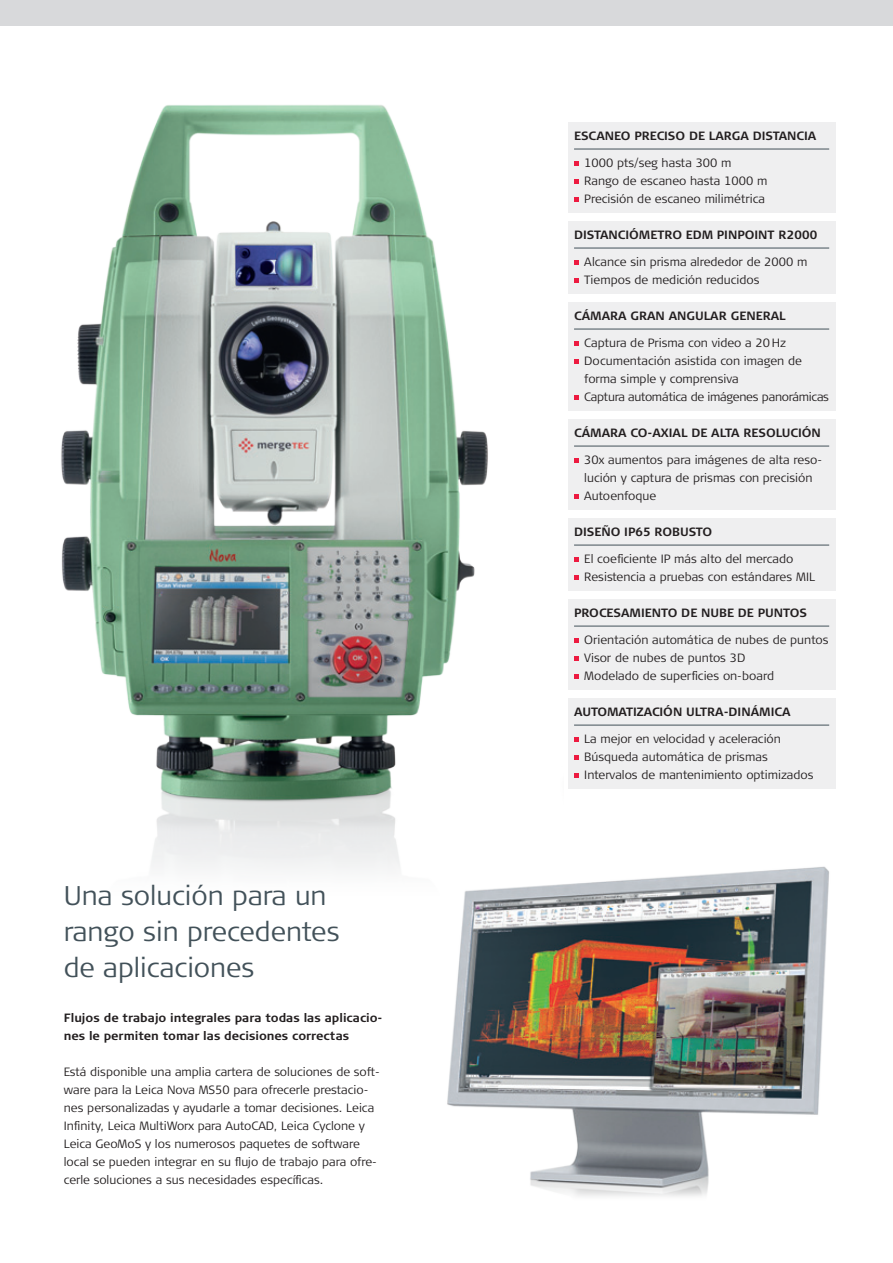
<style>
.page{position:relative;width:893px;height:1263px;background:#fff}
.page>*{position:absolute;margin:0;border:0;box-sizing:border-box;transform-origin:0 0}
.t1{font:300 27px/36px "Signa Column";color:#425159}
.t2{font:300 12px/18px "Signa Column";color:#231f20}
.t3{font:700 12px/18px "Signa Column";color:#231f20}
</style>
<div class="page">
<div style="left:568px;top:122px;width:268px;height:90px;background:#efeff0"></div>
<div style="left:568px;top:221px;width:268px;height:72px;background:#efeff0"></div>
<div style="left:568px;top:302px;width:268px;height:108px;background:#efeff0"></div>
<div style="left:568px;top:419px;width:268px;height:90px;background:#efeff0"></div>
<div style="left:568px;top:518px;width:268px;height:72px;background:#efeff0"></div>
<div style="left:568px;top:599px;width:268px;height:90px;background:#efeff0"></div>
<div style="left:568px;top:698px;width:268px;height:90px;background:#efeff0"></div>
<div style="left:0;top:0;width:893px;height:26px;background:#d8d9db"></div>
<img style="left:61px;top:105px;width:427px;height:765px">
<img style="left:382px;top:832px;width:447px;height:365px">
<hr style="left:574px;top:149px;width:255px;height:1px;background:#425159">
<hr style="left:574px;top:248px;width:255px;height:1px;background:#425159">
<hr style="left:574px;top:329px;width:255px;height:1px;background:#425159">
<hr style="left:574px;top:446px;width:255px;height:1px;background:#425159">
<hr style="left:574px;top:545px;width:255px;height:1px;background:#425159">
<hr style="left:574px;top:626px;width:255px;height:1px;background:#425159">
<hr style="left:574px;top:725px;width:255px;height:1px;background:#425159">
<svg style="left:574px;top:162px;width:4px;height:4px"></svg>
<svg style="left:574px;top:180px;width:4px;height:4px"></svg>
<svg style="left:574px;top:198px;width:4px;height:4px"></svg>
<svg style="left:574px;top:261px;width:4px;height:4px"></svg>
<svg style="left:574px;top:279px;width:4px;height:4px"></svg>
<svg style="left:574px;top:342px;width:4px;height:4px"></svg>
<svg style="left:574px;top:360px;width:4px;height:4px"></svg>
<svg style="left:574px;top:396px;width:4px;height:4px"></svg>
<svg style="left:574px;top:459px;width:4px;height:4px"></svg>
<svg style="left:574px;top:495px;width:4px;height:4px"></svg>
<svg style="left:574px;top:558px;width:4px;height:4px"></svg>
<svg style="left:574px;top:576px;width:4px;height:4px"></svg>
<svg style="left:574px;top:639px;width:4px;height:4px"></svg>
<svg style="left:574px;top:657px;width:4px;height:4px"></svg>
<svg style="left:574px;top:675px;width:4px;height:4px"></svg>
<svg style="left:574px;top:738px;width:4px;height:4px"></svg>
<svg style="left:574px;top:756px;width:4px;height:4px"></svg>
<svg style="left:574px;top:774px;width:4px;height:4px"></svg>
<h1 class="t1" style="left:64px;top:878px;width:278px">Una solución para un rango sin precedentes de aplicaciones</h1>
<p class="t3" style="left:64px;top:1009px;width:320px">Flujos de trabajo integrales para todas las aplicacio&shy;nes le permiten tomar las decisiones correctas</p>
<p class="t2" style="left:64px;top:1063px;width:318px">Está disponible una amplia cartera de soluciones de soft&shy;ware para la Leica Nova MS50 para ofrecerle prestacio&shy;nes personalizadas y ayudarle a tomar decisiones. Leica Infinity, Leica MultiWorx para AutoCAD, Leica Cyclone y Leica GeoMoS y los numerosos paquetes de software local se pueden integrar en su flujo de trabajo para ofre&shy;cerle soluciones a sus necesidades específicas.</p>
<p class="t3" style="left:574px;top:127px;width:151px">ESCANEO PRECI SO DE LARGA</p>
<p class="t3" style="left:753px;top:127px;width:52px">DISTANCIA</p>
<p class="t2" style="left:584px;top:154px;width:184px">1000 pts/seg hasta 300 m<br>Rango de escaneo hasta 1000 m<br>Precisión de escaneo milimétrica</p>
<p class="t3" style="left:574px;top:226px;width:93px">DISTANCIÓMETRO</p>
<p class="t3" style="left:686px;top:226px;width:133px">EDM PI NPOI NT R2000</p>
<p class="t2" style="left:584px;top:253px;width:225px">Alcance sin prisma alrededor de 2000 m<br>Tiempos de medición reducidos</p>
<p class="t3" style="left:574px;top:307px;width:37px">CÁMARA</p>
<p class="t3" style="left:630px;top:307px;width:10px">GRA</p>
<p class="t3" style="left:656px;top:307px;width:132px">N ANGULAR GENERAL</p>
<p class="t2" style="left:584px;top:334px;width:246px">Captura de Prisma con video a 20Hz Documentación asistida con imagen de forma simple y comprensiva<br>Captura automática de imágenes panorámicas</p>
<p class="t3" style="left:574px;top:424px;width:37px">CÁMARA</p>
<p class="t3" style="left:630px;top:424px;width:192px">CO -AXIAL DE ALTA RESOLUCI ÓN</p>
<p class="t2" style="left:584px;top:451px;width:239px">30x aumentos para imágenes de alta reso&shy;lución y captura de prismas con precisión<br>Autoenfoque</p>
<p class="t3" style="left:574px;top:523px;width:131px">DISEÑO I P65 ROBUSTO</p>
<p class="t2" style="left:584px;top:550px;width:232px">El coeficiente IP más alto del mercado<br>Resistencia a pruebas con estándares MIL</p>
<p class="t3" style="left:574px;top:604px;width:17px">PROC</p>
<p class="t3" style="left:606px;top:604px;width:202px">ESAMI ENTO DE NUBE DE PUNTOS</p>
<p class="t2" style="left:584px;top:631px;width:246px">Orientación automática de nubes de puntos<br>Visor de nubes de puntos 3D<br>Modelado de superficies on-board</p>
<p class="t3" style="left:574px;top:703px;width:135px">AUTOMATIZACI ÓN ULTRA</p>
<p class="t3" style="left:724px;top:703px;width:55px">-DINÁMICA</p>
<p class="t2" style="left:584px;top:730px;width:231px">La mejor en velocidad y aceleración<br>Búsqueda automática de prismas<br>Intervalos de mantenimiento optimizados</p>
</div>
